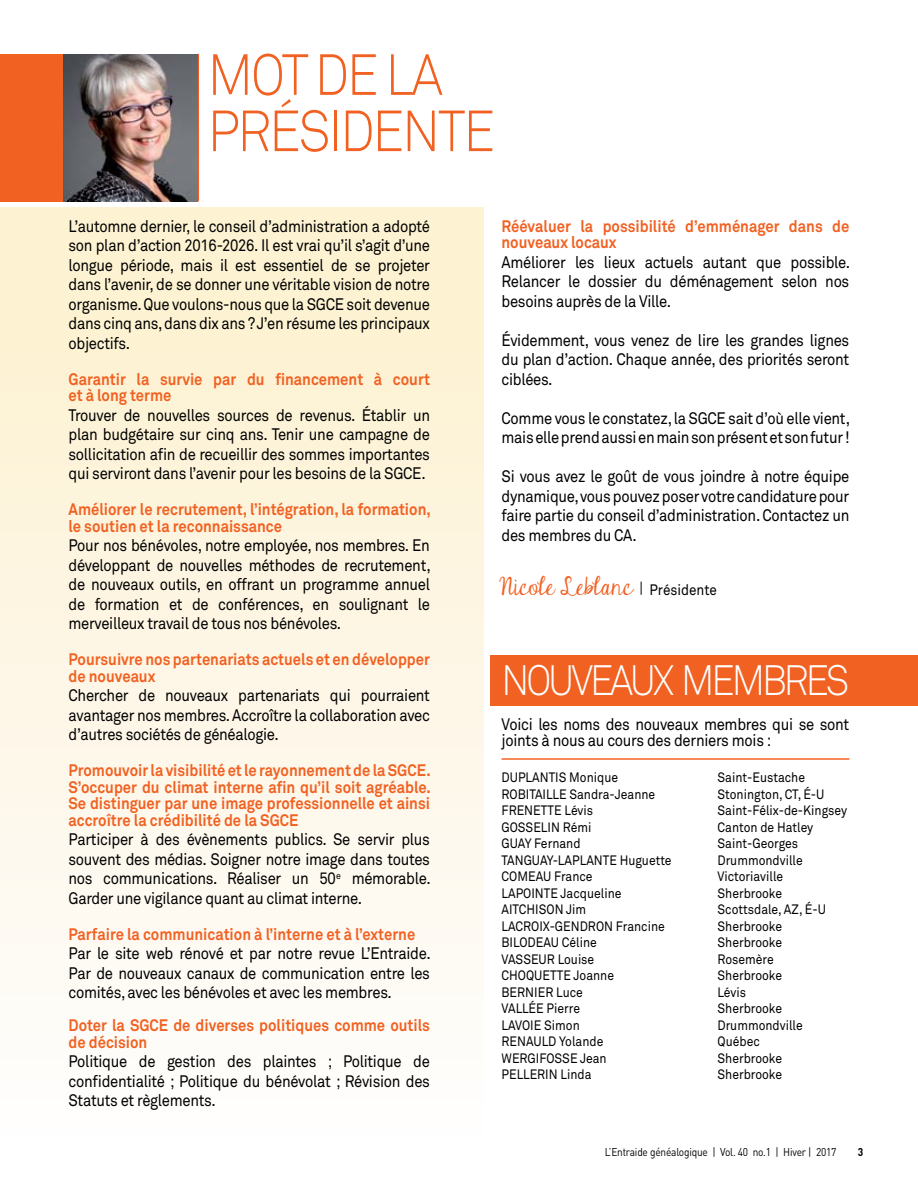
<style>
.page{position:relative;width:918px;height:1188px;background:#fff}
.page>*{position:absolute;margin:0;border:0;box-sizing:border-box;transform-origin:0 0}
.t1{font:300 57.15px/56.2px "Akkurat";letter-spacing:-.04em;color:#f16122;scale:.9 1}
.t2{font:300 42px "Akkurat";letter-spacing:-.08em;color:#fff;scale:.9 1}
.t3{font:italic 21px "Janda Elegant Handwriting";color:#f16122;scale:.9 1}
.t4{font:16.5px/19.5px "Akkurat";letter-spacing:-.02em;color:#000;text-align:justify;scale:.9 1}
.t5{font:700 16.5px/16.5px "Akkurat";color:#f16122;scale:.9 1}
.t6{font:13.5px "Akkurat";color:#000;scale:.9 1}
.t7{font:11.25px "DIN";letter-spacing:-.02em;color:#000;scale:.9 1}
.t8{font:700 11.25px "DIN";color:#000;scale:.9 1}
.s1{font-family:"Akkurat";font-style:normal;font-size:15px;color:#000}
</style>
<div class="page">
<hr style="left:198px;top:54px;width:1px;height:147px;background:#f16122">
<img style="left:63px;top:54px;width:135px;height:147px">
<div style="left:491px;top:655px;width:427px;height:51px;background:#f16122"></div>
<div style="left:0;top:207px;width:483px;height:929px;background:linear-gradient(to bottom,#fdf0cd,#fffdfd)"></div>
<div style="left:0;top:54px;width:63px;height:147px;background:#f16122"></div>
<hr style="left:502px;top:758px;width:347px;height:2px;background:#f16122">
<h1 class="t1" style="left:208px;top:48px;width:321px">MOT DE LA<br>PRÉSIDENTE</h1>
<p class="t4" style="left:69px;top:216px;width:403px">L’automne dernier, le conseil d’administration a adopté son plan d’action 2016-2026. Il est vrai qu’il s’agit d’une longue période, mais il est essentiel de se projeter dans l’avenir, de se donner une véritable vision de notre organisme. Que voulons-nous que la SGCE soit devenue dans cinq ans, dans dix ans ? J’en résume les principaux objectifs.</p>
<p class="t5" style="left:69px;top:371px;width:403px">Garantir la survie par du financement à court et à long terme</p>
<p class="t4" style="left:69px;top:406px;width:403px">Trouver de nouvelles sources de revenus. Établir un plan budgétaire sur cinq ans. Tenir une campagne de sollicitation afin de recueillir des sommes importantes qui serviront dans l’avenir pour les besoins de la SGCE.</p>
<p class="t5" style="left:69px;top:501px;width:404px">Améliorer le recrutement, l’intégration, la formation, le soutien et la reconnaissance</p>
<p class="t4" style="left:69px;top:536px;width:404px">Pour nos bénévoles, notre employée, nos membres. En développant de nouvelles méthodes de recrutement, de nouveaux outils, en offrant un programme annuel de formation et de conférences, en soulignant le merveilleux travail de tous nos bénévoles.</p>
<p class="t5" style="left:69px;top:651px;width:403px">Poursuivre nos partenariats actuels et en développer de nouveaux</p>
<p class="t4" style="left:69px;top:686px;width:403px">Chercher de nouveaux partenariats qui pourraient avantager nos membres. Accroître la collaboration avec d’autres sociétés de généalogie.</p>
<p class="t5" style="left:69px;top:762px;width:404px;text-align:justify">Promouvoir la visibilité et le rayonnement de la SGCE.<br>S’occuper du climat interne afin qu’il soit agréable.<br>Se distinguer par une image professionnelle et ainsi accroître la crédibilité de la SGCE</p>
<p class="t4" style="left:69px;top:830px;width:404px">Participer à des évènements publics. Se servir plus souvent des médias. Soigner notre image dans toutes nos communications. Réaliser un 50<sup>e</sup> mémorable.<br>Garder une vigilance quant au climat interne.</p>
<p class="t5" style="left:69px;top:926px;width:387px">Parfaire la communication à l’interne et à l’externe</p>
<p class="t4" style="left:69px;top:944px;width:404px">Par le site web rénové et par notre revue L’Entraide.<br>Par de nouveaux canaux de communication entre les comités, avec les bénévoles et avec les membres.</p>
<p class="t5" style="left:69px;top:1017px;width:403px">Doter la SGCE de diverses politiques comme outils de décision</p>
<p class="t4" style="left:69px;top:1052px;width:403px">Politique de gestion des plaintes ; Politique de confidentialité ; Politique du bénévolat ; Révision des Statuts et règlements.</p>
<p class="t5" style="left:502px;top:218px;width:388px">Réévaluer la possibilité d’emménager dans de nouveaux locaux</p>
<p class="t4" style="left:502px;top:253px;width:389px">Améliorer les lieux actuels autant que possible.<br>Relancer le dossier du déménagement selon nos besoins auprès de la Ville.</p>
<p class="t4" style="left:502px;top:331px;width:388px">Évidemment, vous venez de lire les grandes lignes du plan d’action. Chaque année, des priorités seront ciblées.</p>
<p class="t4" style="left:502px;top:409px;width:389px">Comme vous le constatez, la SGCE sait d’où elle vient, mais elle prend aussi en main son présent et son futur !</p>
<p class="t4" style="left:502px;top:467px;width:388px">Si vous avez le goût de vous joindre à notre équipe dynamique, vous pouvez poser votre candidature pour faire partie du conseil d’administration. Contactez un des membres du CA.</p>
<p class="t3" style="left:502px;top:571px;width:241px">Nicole Leblanc <span class="s1">| Présidente</span></p>
<h2 class="t2" style="left:502px;top:656px;width:388px">NOUVEAUX MEMBRES</h2>
<p class="t4" style="left:502px;top:716px;width:388px;line-height:16.5px">Voici les noms des nouveaux membres qui se sont joints à nous au cours des derniers mois :</p>
<p class="t6" style="left:502px;top:770px;width:131px">DUPLANTIS Monique</p>
<p class="t6" style="left:718px;top:770px;width:99px">Saint-Eustache</p>
<p class="t6" style="left:502px;top:786px;width:172px">ROBITAILLE Sandra-Jeanne</p>
<p class="t6" style="left:718px;top:786px;width:120px">Stonington, CT, É-U</p>
<p class="t6" style="left:502px;top:803px;width:103px">FRENETTE Lévis</p>
<p class="t6" style="left:718px;top:803px;width:146px">Saint-Félix-de-Kingsey</p>
<p class="t6" style="left:502px;top:819px;width:101px">GOSSELIN Rémi</p>
<p class="t6" style="left:718px;top:819px;width:108px">Canton de Hatley</p>
<p class="t6" style="left:502px;top:836px;width:89px">GUAY Fernand</p>
<p class="t6" style="left:718px;top:836px;width:91px">Saint-Georges</p>
<p class="t6" style="left:502px;top:852px;width:190px">TANGUAY-LAPLANTE Huguette</p>
<p class="t6" style="left:718px;top:852px;width:96px">Drummondville</p>
<p class="t6" style="left:502px;top:869px;width:103px">COMEAU France</p>
<p class="t6" style="left:718px;top:869px;width:75px">Victoriaville</p>
<p class="t6" style="left:502px;top:885px;width:135px">LAPOINTE Jacqueline</p>
<p class="t6" style="left:718px;top:885px;width:73px">Sherbrooke</p>
<p class="t6" style="left:502px;top:902px;width:95px">AITCHISON Jim</p>
<p class="t6" style="left:718px;top:902px;width:122px">Scottsdale, AZ, É-U</p>
<p class="t6" style="left:502px;top:918px;width:183px">LACROIX-GENDRON Francine</p>
<p class="t6" style="left:718px;top:918px;width:73px">Sherbrooke</p>
<p class="t6" style="left:502px;top:935px;width:107px">BILODEAU Céline</p>
<p class="t6" style="left:718px;top:935px;width:73px">Sherbrooke</p>
<p class="t6" style="left:502px;top:951px;width:105px">VASSEUR Louise</p>
<p class="t6" style="left:718px;top:951px;width:64px">Rosemère</p>
<p class="t6" style="left:502px;top:968px;width:127px">CHOQUETTE Joanne</p>
<p class="t6" style="left:718px;top:968px;width:73px">Sherbrooke</p>
<p class="t6" style="left:502px;top:984px;width:92px">BERNIER Luce</p>
<p class="t6" style="left:718px;top:984px;width:33px">Lévis</p>
<p class="t6" style="left:502px;top:1001px;width:89px">VALLÉE Pierre</p>
<p class="t6" style="left:718px;top:1001px;width:73px">Sherbrooke</p>
<p class="t6" style="left:502px;top:1017px;width:88px">LAVOIE Simon</p>
<p class="t6" style="left:718px;top:1017px;width:96px">Drummondville</p>
<p class="t6" style="left:502px;top:1034px;width:115px">RENAULD Yolande</p>
<p class="t6" style="left:718px;top:1034px;width:48px">Québec</p>
<p class="t6" style="left:502px;top:1050px;width:118px">WERGIFOSSE Jean</p>
<p class="t6" style="left:718px;top:1050px;width:73px">Sherbrooke</p>
<p class="t6" style="left:502px;top:1067px;width:102px">PELLERIN Linda</p>
<p class="t6" style="left:718px;top:1067px;width:73px">Sherbrooke</p>
<p class="t7" style="left:605px;top:1145px;width:259px">L’Entraide généalogique | Vol. 40 no.1 | Hiver | 2017</p>
<p class="t8" style="left:858px;top:1144px;width:8px">3</p>
</div>
